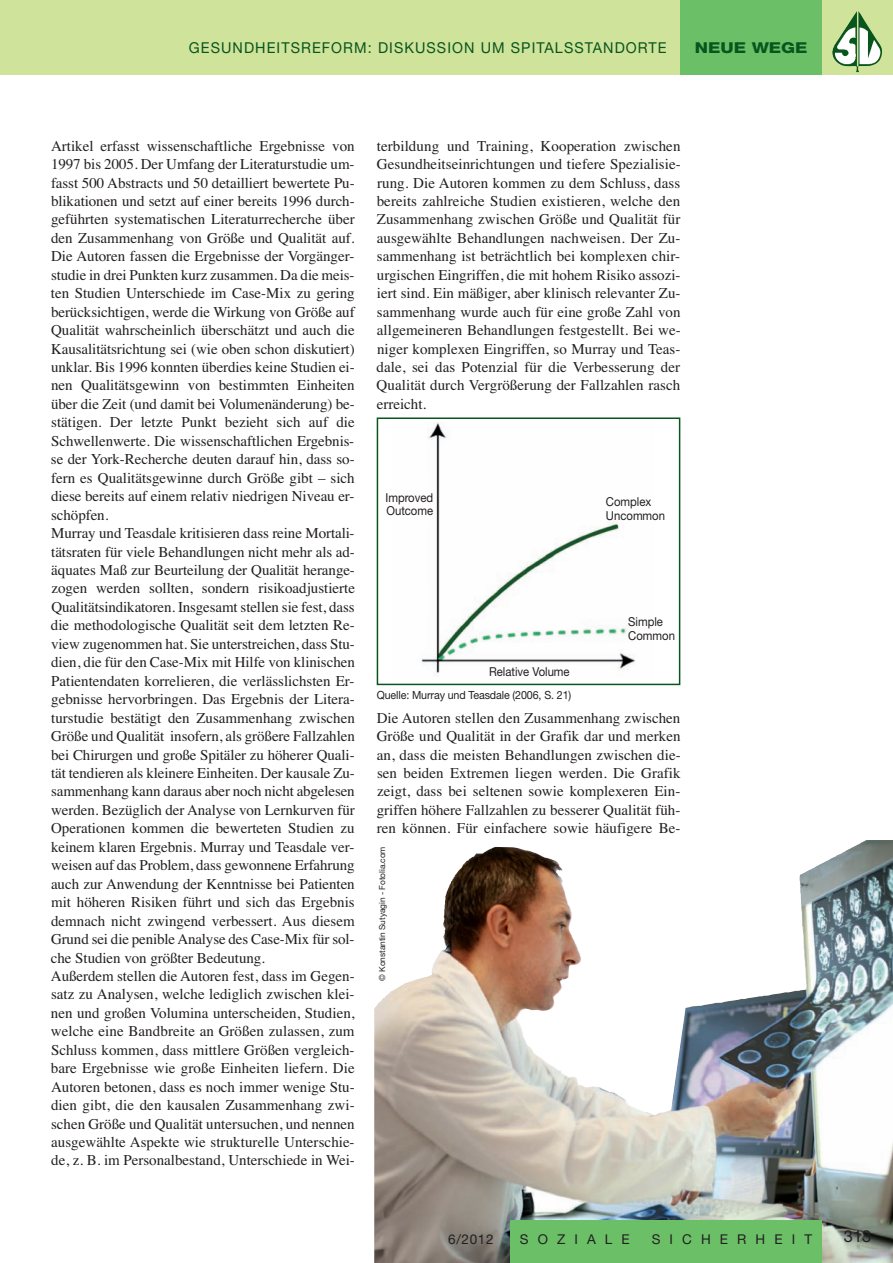
<style>
.page{position:relative;width:893px;height:1263px;background:#fff}
.page>*{position:absolute;margin:0;border:0;box-sizing:border-box;transform-origin:0 0}
.t1{font:16.5px "Helvetica Neue";color:#231f20}
.t2{font:15px/18.5px "Times";color:#231f20;text-align:justify}
.t3{font:15px "Helvetica Neue";letter-spacing:.075em;color:#08551e;scale:.96 1}
.t4{font:800 15px "Helvetica Neue";color:#08551e;scale:1.2 1}
.t5{font:13.5px "Helvetica Neue";letter-spacing:.675em;color:#231f20}
.t6{font:12.3px/13.5px "Helvetica Neue";color:#231f20;scale:.92 1}
.t7{font:11.25px "Helvetica Neue";letter-spacing:-.01em;color:#231f20;scale:.95 1}
.t8{font:8.4px "Helvetica Neue";letter-spacing:-.005em;color:#231f20}
</style>
<div class="page">
<img style="left:374px;top:840px;width:519px;height:423px">
<img style="left:517px;top:840px;width:349px;height:275px">
<div style="left:0;top:0;width:893px;height:74px;background:#d0e39a"></div>
<img style="left:832px;top:11px;width:50px;height:61px">
<div style="left:680px;top:0;width:142px;height:74px;background:#6bc067"></div>
<div style="left:510px;top:1220px;width:312px;height:43px;background:#6bc067"></div>
<img style="left:421px;top:423px;width:215px;height:250px">
<div style="left:377px;top:417px;width:303px;height:268px;border:2px solid #08551e"></div>
<p class="t3" style="left:189px;top:43px;width:499px">GESUNDHEITSREFORM: DISKUSSION UM SPITALSSTANDORTE</p>
<p class="t4" style="left:695px;top:43px;width:96px">NEUE WEGE</p>
<p class="t2" style="left:51px;top:136px;width:306px;text-align:left">Artikel erfasst wissenschaftliche Ergebnisse von 1997 bis 2005. Der Umfang der Literaturstudie um&shy;fasst 500 Abstracts und 50 detailliert bewertete Pu&shy;blikationen und setzt auf einer bereits 1996 durch&shy;geführten systematischen Literaturrecherche über den Zusammenhang von Größe und Qualität auf.<br>Die Autoren fassen die Ergebnisse der Vorgänger&shy;studie in drei Punkten kurz zusammen. Da die meis&shy;ten Studien Unterschiede im Case-Mix zu gering berücksichtigen, werde die Wirkung von Größe auf Qualität wahrscheinlich überschätzt und auch die Kausalitätsrichtung sei (wie oben schon diskutiert) unklar. Bis 1996 konnten überdies keine Studien ei&shy;nen Qualitätsgewinn von bestimmten Einheiten über die Zeit (und damit bei Volumenänderung) be&shy;stätigen. Der letzte Punkt bezieht sich auf die Schwellenwerte. Die wissenschaftlichen Ergebnis&shy;se der York-Recherche deuten darauf hin, dass so&shy;fern es Qualitätsgewinne durch Größe gibt – sich diese bereits auf einem relativ niedrigen Niveau er&shy;schöpfen.<br>Murray und Teasdale kritisieren dass reine Mortali&shy;tätsraten für viele Behandlungen nicht mehr als ad&shy;äquates Maß zur Beurteilung der Qualität herange&shy;zogen werden sollten, sondern risikoadjustierte Qualitätsindikatoren. Insgesamt stellen sie fest, dass die methodologische Qualität seit dem letzten Re&shy;view zugenommen hat. Sie unterstreichen, dass Stu&shy;dien, die für den Case-Mix mit Hilfe von klinischen Patientendaten korrelieren, die verlässlichsten Er&shy;gebnisse hervorbringen. Das Ergebnis der Litera&shy;turstudie bestätigt den Zusammenhang zwischen Größe und Qualität insofern, als größere Fallzahlen bei Chirurgen und große Spitäler zu höherer Quali&shy;tät tendieren als kleinere Einheiten. Der kausale Zu&shy;sammenhang kann daraus aber noch nicht abgelesen werden. Bezüglich der Analyse von Lernkurven für Operationen kommen die bewerteten Studien zu keinem klaren Ergebnis. Murray und Teasdale ver&shy;weisen auf das Problem, dass gewonnene Erfahrung auch zur Anwendung der Kenntnisse bei Patienten mit höheren Risiken führt und sich das Ergebnis demnach nicht zwingend verbessert. Aus diesem Grund sei die penible Analyse des Case-Mix für sol&shy;che Studien von größter Bedeutung.<br>Außerdem stellen die Autoren fest, dass im Gegen&shy;satz zu Analysen, welche lediglich zwischen klei&shy;nen und großen Volumina unterscheiden, Studien, welche eine Bandbreite an Größen zulassen, zum Schluss kommen, dass mittlere Größen vergleich&shy;bare Ergebnisse wie große Einheiten liefern. Die Autoren betonen, dass es noch immer wenige Stu&shy;dien gibt, die den kausalen Zusammenhang zwi&shy;schen Größe und Qualität untersuchen, und nennen ausgewählte Aspekte wie strukturelle Unterschie&shy;de, z. B. im Personalbestand, Unterschiede in Wei-</p>
<p class="t2" style="left:377px;top:136px;width:306px">terbildung und Training, Kooperation zwischen Gesundheitseinrichtungen und tiefere Spezialisie&shy;rung. Die Autoren kommen zu dem Schluss, dass bereits zahlreiche Studien existieren, welche den Zusammenhang zwischen Größe und Qualität für ausgewählte Behandlungen nachweisen. Der Zu&shy;sammenhang ist beträchtlich bei komplexen chir&shy;urgischen Eingriffen, die mit hohem Risiko assozi&shy;iert sind. Ein mäßiger, aber klinisch relevanter Zu&shy;sammenhang wurde auch für eine große Zahl von allgemeineren Behandlungen festgestellt. Bei we&shy;niger komplexen Eingriffen, so Murray und Teas&shy;dale, sei das Potenzial für die Verbesserung der Qualität durch Vergrößerung der Fallzahlen rasch erreicht.</p>
<p class="t6" style="left:385px;top:490px;width:53px">Improved<br>Outcome</p>
<p class="t6" style="left:606px;top:495px;width:66px">Complex<br>Uncommon</p>
<p class="t6" style="left:628px;top:615px;width:52px">Simple<br>Common</p>
<p class="t6" style="left:489px;top:664px;width:89px">Relative Volume</p>
<p class="t7" style="left:377px;top:691px;width:206px">Quelle: Murray und Teasdale (2006, S. 21)</p>
<p class="t2" style="left:377px;top:708px;width:305px">Die Autoren stellen den Zusammenhang zwischen Größe und Qualität in der Grafik dar und merken an, dass die meisten Behandlungen zwischen die&shy;sen beiden Extremen liegen werden. Die Grafik zeigt, dass bei seltenen sowie komplexeren Ein&shy;griffen höhere Fallzahlen zu besserer Qualität füh&shy;ren können. Für einfachere sowie häufigere Be-</p>
<p class="t8" style="left:379px;top:981px;width:136px;rotate:-90deg">© Konstantin Sutyagin - Fotolia.com</p>
<p class="t5" style="left:448px;top:1234px;width:47px">6/2012</p>
<p class="t5" style="left:520px;top:1234px;width:111px">SOZIALE</p>
<p class="t5" style="left:652px;top:1234px;width:162px">SICHERHEIT</p>
<p class="t1" style="left:844px;top:1230px;width:29px">313</p>
</div>
